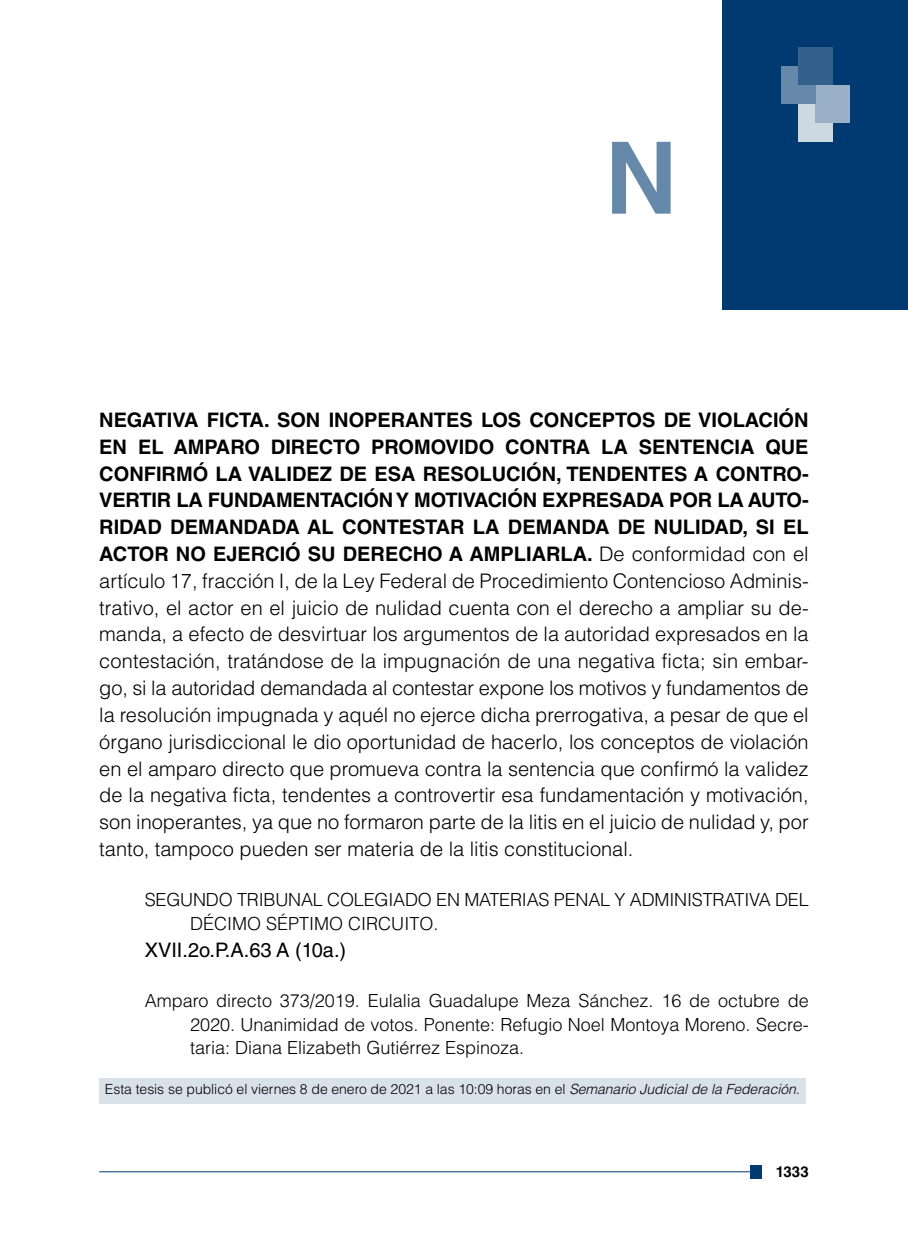
<style>
.page{position:relative;width:908px;height:1248px;background:#fff}
.page>*{position:absolute;margin:0;border:0;box-sizing:border-box;transform-origin:0 0}
.t1{font:700 100px "Helvetica LT Std";color:#6689a9}
.t2{font:300 20px/26.8px "Helvetica LT Std";color:#000;text-align:justify}
.t3{font:20px "Helvetica LT Std";color:#000}
.t4{font:300 18px/23.4px "Helvetica LT Std";color:#000}
.t5{font:700 15px "Helvetica LT Std";color:#000}
.t6{font:300 14px "Helvetica LT Std";letter-spacing:-.005em;color:#000}
.s1{font-weight:700}
.s2{font-style:italic}
</style>
<div class="page">
<hr style="left:99px;top:1171px;width:652px;height:1px;background:#003a70">
<div style="left:749px;top:1164px;width:12px;height:14px;background:#003a70"></div>
<div style="left:722px;top:0;width:185px;height:310px;background:#003a70"></div>
<div style="left:797px;top:104px;width:35px;height:38px;background:#ccd8e2"></div>
<div style="left:815px;top:85px;width:34px;height:38px;background:#99b0c6"></div>
<div style="left:780px;top:66px;width:35px;height:38px;background:#6689a9"></div>
<div style="left:797px;top:47px;width:35px;height:38px;background:#33618c"></div>
<div style="left:99px;top:1078px;width:706px;height:25px;background:#d9e1ea"></div>
<h1 class="t1" style="left:605px;top:117px;width:74px">N</h1>
<p class="t2" style="left:99px;top:406px;width:710px"><span class="s1">NEGATIVA FICTA. SON INOPERANTES LOS CONCEPTOS DE VIOLACIÓN EN EL AMPARO DIRECTO PROMOVIDO CONTRA LA SENTENCIA QUE CONFIRMÓ LA VALIDEZ DE ESA RESOLUCIÓN, TENDENTES A CONTRO-VERTIR LA FUNDAMENTACIÓN Y MOTIVACIÓN EXPRESADA POR LA AUTO-RIDAD DEMANDADA AL CONTESTAR LA DEMANDA DE NULIDAD, SI EL ACTOR NO EJERCIÓ SU DERECHO A AMPLIARLA.</span> De conformidad con el artículo 17, fracción I, de la Ley Federal de Procedimiento Contencioso Adminis&shy;trativo, el actor en el juicio de nulidad cuenta con el derecho a ampliar su de&shy;manda, a efecto de desvirtuar los argumentos de la autoridad expresados en la contestación, tratándose de la impugnación de una negativa ficta; sin embar&shy;go, si la autoridad demandada al contestar expone los motivos y fundamentos de la resolución impugnada y aquél no ejerce dicha prerrogativa, a pesar de que el órgano jurisdiccional le dio oportunidad de hacerlo, los conceptos de violación en el amparo directo que promueva contra la sentencia que confirmó la validez de la negativa ficta, tendentes a controvertir esa fundamentación y motivación, son inoperantes, ya que no formaron parte de la litis en el juicio de nulidad y, por tanto, tampoco pueden ser materia de la litis constitucional.</p>
<p class="t4" style="left:190px;top:888px;width:620px;text-indent:-45px">SEGUNDO TRIBUNAL COLEGIADO EN MATERIAS PENAL Y ADMINISTRATIVA DEL<br>DÉCIMO SÉPTIMO CIRCUITO.</p>
<p class="t3" style="left:145px;top:938px;width:203px">XVII.2o.P.A.63 A (10a.)</p>
<p class="t4" style="left:190px;top:988px;width:620px;text-align:justify;text-indent:-45px">Amparo directo 373/2019. Eulalia Guadalupe Meza Sánchez. 16 de octubre de 2020. Unanimidad de votos. Ponente: Refugio Noel Montoya Moreno. Secre&shy;taria: Diana Elizabeth Gutiérrez Espinoza.</p>
<p class="t6" style="left:105px;top:1080px;width:696px">Esta tesis se publicó el viernes 8 de enero de 2021 a las 10:09 horas en el <span class="s2">Semanario Judicial de la Federación.</span></p>
<p class="t5" style="left:775px;top:1162px;width:34px">1333</p>
</div>
